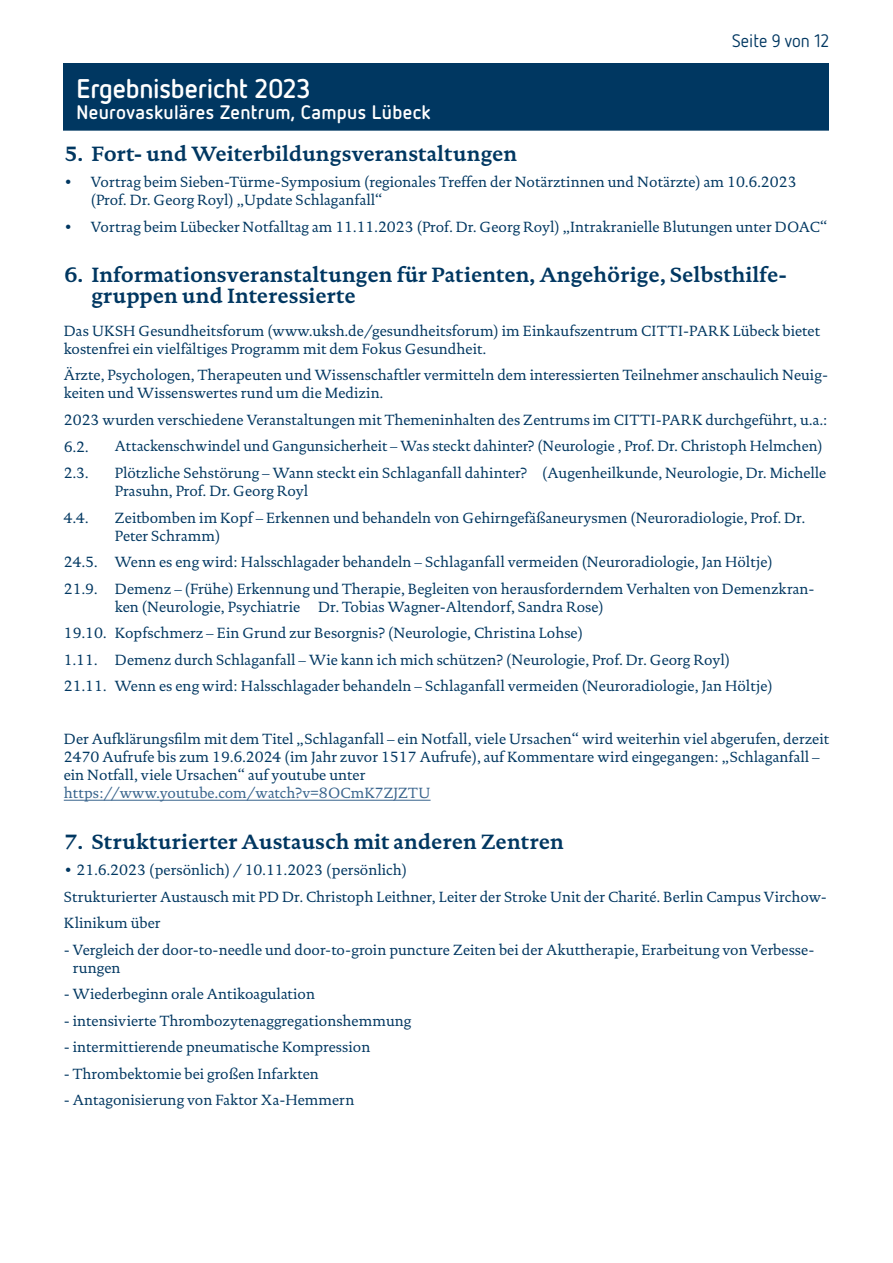
<style>
.page{position:relative;width:893px;height:1263px;background:#fff}
.page>*{position:absolute;margin:0;border:0;box-sizing:border-box;transform-origin:0 0}
.t1{font:700 27px "Netto OT";letter-spacing:-.01em;color:#fff}
.t2{font:700 21px/21px "DTL Documenta TOT";color:#003761}
.t3{font:700 19.5px "Netto OT";letter-spacing:.015em;color:#fff}
.t4{font:18px "Netto OT";color:#003761}
.t5{font:15px/18px "DTL Documenta TOT";color:#003761}
.t6{font:15px "DTL Documenta TOT";color:#37638c}
</style>
<div class="page">
<div style="left:64px;top:64px;width:765px;height:68px;background:#003761"></div>
<hr style="left:43px;top:131px;width:807px;height:4px;background:#fff">
<hr style="left:64px;top:800px;width:367px;height:1px;background:#37638c">
<h1 class="t1" style="left:77px;top:71px;width:236px">Ergebnisbericht 2023</h1>
<h3 class="t3" style="left:77px;top:100px;width:356px">Neurovaskuläres Zentrum, Campus Lübeck</h3>
<p class="t4" style="left:732px;top:29px;width:98px">Seite 9 von 12</p>
<h2 class="t2" style="left:64px;top:143px;width:455px">5. Fort- und Weiterbildungsveranstaltungen</h2>
<p class="t5" style="left:91px;top:173px;width:707px;text-indent:-27px">• Vortrag beim Sieben-Türme-Symposium (regionales Treffen der Notärztinnen und Notärzte) am 10.6.2023 (Prof. Dr. Georg Royl) „Update Schlaganfall“</p>
<p class="t5" style="left:64px;top:218px;width:765px">• Vortrag beim Lübecker Notfalltag am 11.11.2023 (Prof. Dr. Georg Royl) „Intrakranielle Blutungen unter DOAC“</p>
<h2 class="t2" style="left:92px;top:264px;width:697px;text-indent:-28px">6. Informationsveranstaltungen für Patienten, Angehörige, Selbsthilfe&shy;gruppen und Interessierte</h2>
<p class="t5" style="left:64px;top:322px;width:758px">Das UKSH Gesundheitsforum (www.uksh.de/gesundheitsforum) im Einkaufszentrum CITTI-PARK Lübeck bietet kostenfrei ein vielfältiges Programm mit dem Fokus Gesundheit.</p>
<p class="t5" style="left:64px;top:366px;width:766px">Ärzte, Psychologen, Therapeuten und Wissenschaftler vermitteln dem interessierten Teilnehmer anschaulich Neuig&shy;keiten und Wissenswertes rund um die Medizin.</p>
<p class="t5" style="left:64px;top:407px;width:765px;line-height:26.5px">2023 wurden verschiedene Veranstaltungen mit Themeninhalten des Zentrums im CITTI-PARK durchgeführt, u.a.:<br>6.2.</p>
<p class="t5" style="left:115px;top:437px;width:709px">Attackenschwindel und Gangunsicherheit – Was steckt dahinter? (Neurologie , Prof. Dr. Christoph Helmchen)</p>
<p class="t5" style="left:64px;top:464px;width:26px">2.3.</p>
<p class="t5" style="left:115px;top:464px;width:713px">Plötzliche Sehstörung – Wann steckt ein Schlaganfall dahinter? (Augenheilkunde, Neurologie, Dr. Michelle<br>Prasuhn, Prof. Dr. Georg Royl</p>
<p class="t5" style="left:64px;top:508px;width:26px">4.4.</p>
<p class="t5" style="left:115px;top:508px;width:692px">Zeitbomben im Kopf – Erkennen und behandeln von Gehirngefäßaneurysmen (Neuroradiologie, Prof. Dr.<br>Peter Schramm)</p>
<p class="t5" style="left:64px;top:549px;width:752px;line-height:26.5px">24.5. Wenn es eng wird: Halsschlagader behandeln – Schlaganfall vermeiden (Neuroradiologie, Jan Höltje)<br>21.9. Demenz – (Frühe) Erkennung und Therapie, Begleiten von herausforderndem Verhalten von Demenzkran-</p>
<p class="t5" style="left:64px;top:593px;width:711px;line-height:26.5px;text-indent:51px">ken (Neurologie, Psychiatrie Dr. Tobias Wagner-Altendorf, Sandra Rose)<br>19.10. Kopfschmerz – Ein Grund zur Besorgnis? (Neurologie, Christina Lohse)<br>1.11. Demenz durch Schlaganfall – Wie kann ich mich schützen? (Neurologie, Prof. Dr. Georg Royl)<br>21.11. Wenn es eng wird: Halsschlagader behandeln – Schlaganfall vermeiden (Neuroradiologie, Jan Höltje)</p>
<p class="t5" style="left:64px;top:730px;width:767px">Der Aufklärungsfilm mit dem Titel „Schlaganfall – ein Notfall, viele Ursachen“ wird weiterhin viel abgerufen, derzeit<br>2470 Aufrufe bis zum 19.6.2024 (im Jahr zuvor 1517 Aufrufe), auf Kommentare wird eingegangen: „Schlaganfall – ein Notfall, viele Ursachen“ auf youtube unter</p>
<p class="t6" style="left:64px;top:784px;width:368px">https://www.youtube.com/watch?v=8OCmK7ZJZTU</p>
<h2 class="t2" style="left:64px;top:831px;width:502px">7. Strukturierter Austausch mit anderen Zentren</h2>
<p class="t5" style="left:64px;top:857px;width:765px;line-height:26.5px">• 21.6.2023 (persönlich) / 10.11.2023 (persönlich)<br>Strukturierter Austausch mit PD Dr. Christoph Leithner, Leiter der Stroke Unit der Charité. Berlin Campus Virchow-<br>Klinikum über</p>
<p class="t5" style="left:73px;top:941px;width:743px;text-indent:-9px">- Vergleich der door-to-needle und door-to-groin puncture Zeiten bei der Akuttherapie, Erarbeitung von Verbesse&shy;rungen</p>
<p class="t5" style="left:64px;top:985px;width:253px">- Wiederbeginn orale Antikoagulation</p>
<p class="t5" style="left:64px;top:1012px;width:349px">- intensivierte Thrombozytenaggregationshemmung</p>
<p class="t5" style="left:64px;top:1038px;width:308px">- intermittierende pneumatische Kompression</p>
<p class="t5" style="left:64px;top:1065px;width:257px">- Thrombektomie bei großen Infarkten</p>
<p class="t5" style="left:64px;top:1091px;width:292px">- Antagonisierung von Faktor Xa-Hemmern</p>
</div>
